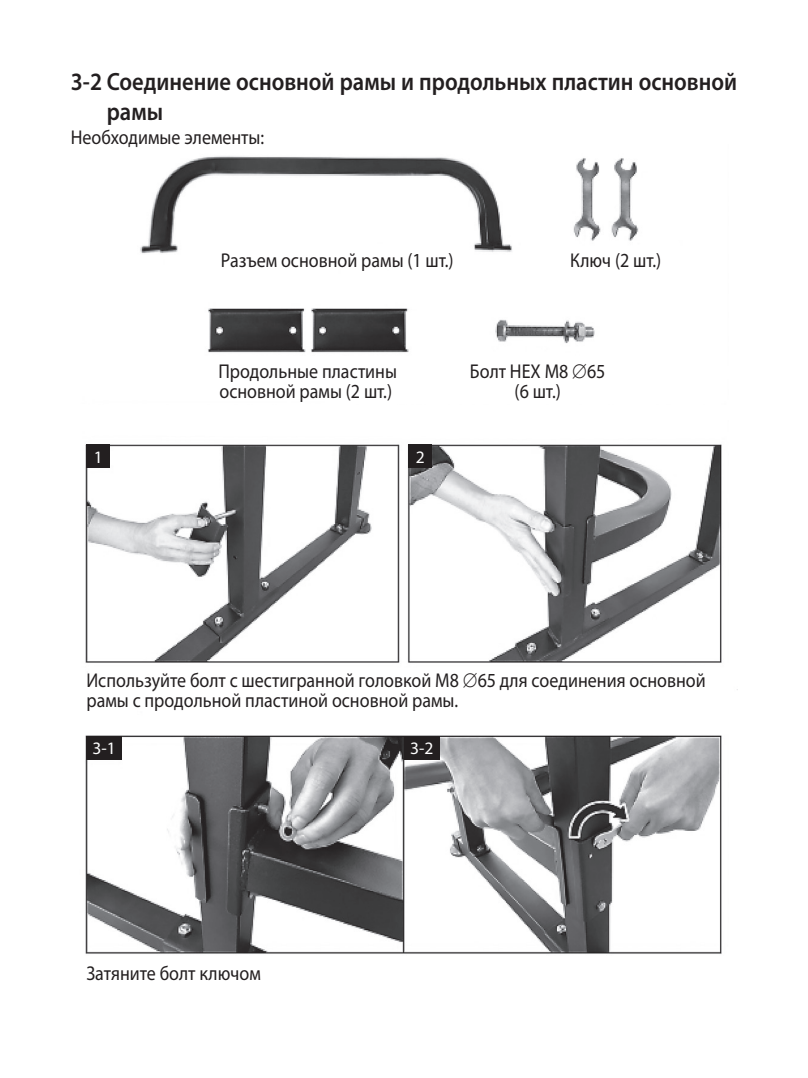
<style>
.page{position:relative;width:808px;height:1078px;background:#fff}
.page>*{position:absolute;margin:0;border:0;box-sizing:border-box;transform-origin:0 0}
.t1{font:600 25px/30px "Myriad Pro";color:#231f20;scale:.9 1}
.t2{font:20px/20px "Myriad Pro";color:#231f20;scale:.9 1}
.t3{font:17.5px "Myriad Pro";color:#fff}
</style>
<div class="page">
<img style="left:140px;top:156px;width:499px;height:197px">
<img style="left:85px;top:444px;width:637px;height:510px">
<div style="left:86px;top:444px;width:24px;height:24px;background:#231f20"></div>
<div style="left:86px;top:736px;width:36px;height:23px;background:#231f20"></div>
<div style="left:404px;top:736px;width:35px;height:23px;background:#231f20"></div>
<div style="left:409px;top:444px;width:23px;height:24px;background:#231f20"></div>
<p class="t1" style="left:107px;top:66px;width:702px;text-indent:-36px">3-2 Соединение основной рамы и продольных пластин основной рамы</p>
<p class="t2" style="left:71px;top:127px;width:216px">Необходимые элементы:</p>
<p class="t2" style="left:221px;top:250px;width:260px">Разъем основной рамы (1 шт.)</p>
<p class="t2" style="left:570px;top:250px;width:103px">Ключ (2 шт.)</p>
<p class="t3" style="left:94px;top:446px;width:10px">1</p>
<p class="t2" style="left:218px;top:361px;width:200px">Продольные пластины основной рамы (2 шт.)</p>
<p class="t2" style="left:470px;top:361px;width:152px;text-align:center">Болт HEX М8 ∅65 (6 шт.)</p>
<p class="t3" style="left:416px;top:446px;width:10px">2</p>
<p class="t2" style="left:86px;top:669px;width:690px">Используйте болт с шестигранной головкой M8 ∅65 для соединения основной рамы с продольной пластиной основной рамы.</p>
<p class="t3" style="left:93px;top:737px;width:25px">3-1</p>
<p class="t3" style="left:410px;top:737px;width:25px">3-2</p>
<p class="t2" style="left:86px;top:962px;width:195px">Затяните болт ключом</p>
</div>
